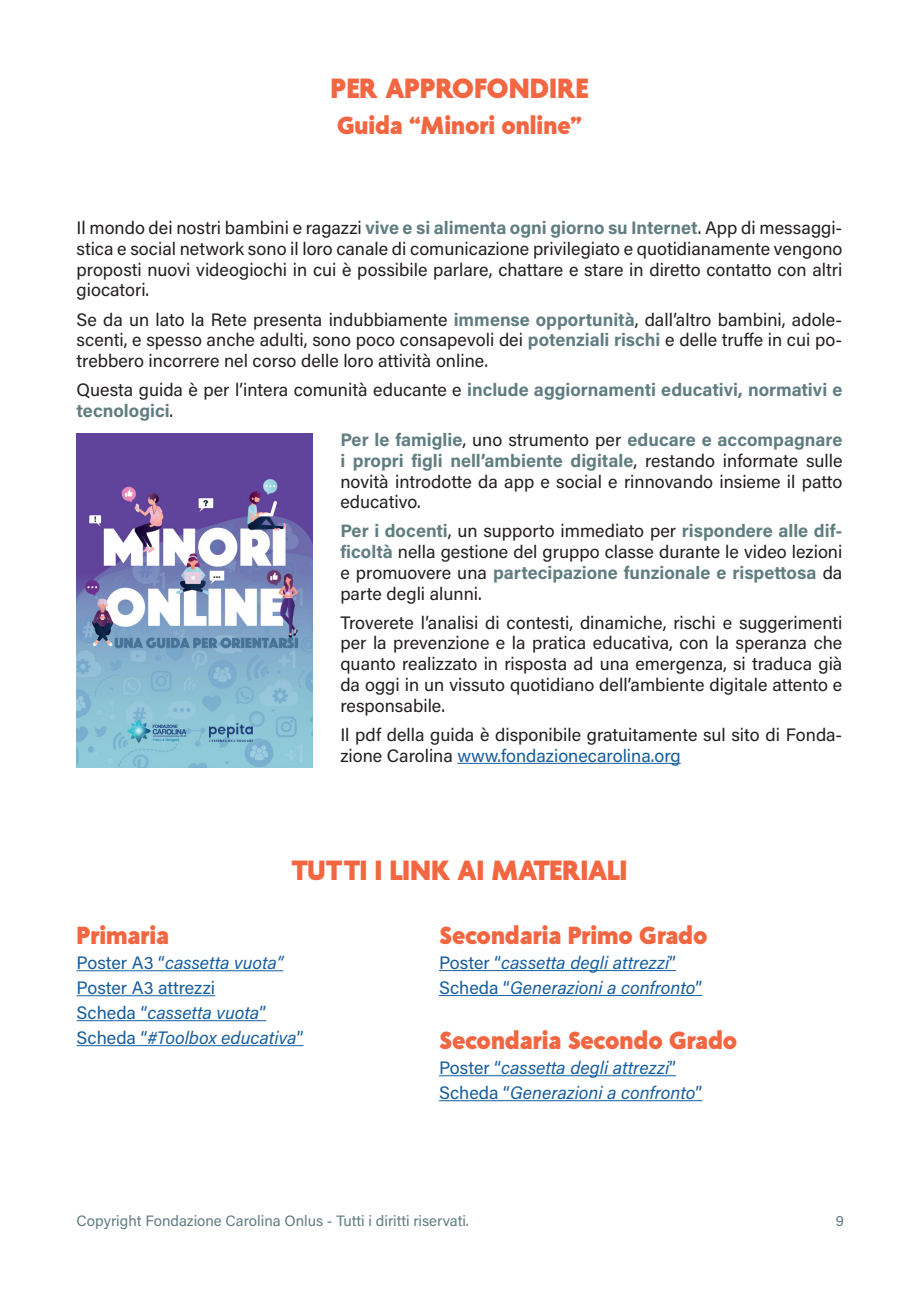
<style>
.page{position:relative;width:919px;height:1289px;background:#fff}
.page>*{position:absolute;margin:0;border:0;box-sizing:border-box;transform-origin:0 0}
.t1{font:800 27px "Creo";color:#f26742}
.t2{font:800 24px "Creo";color:#f26742}
.t3{font:18px/20.7px "Acumin Pro";color:#231f20;text-align:justify}
.t4{font:italic 18px "Acumin Pro";color:#175d9e}
.t5{font:700 18px/20.7px "Acumin Pro";color:#607d81}
.t6{font:18px "Acumin Pro";letter-spacing:-.005em;color:#175d9e}
.t7{font:15px "Acumin Pro";color:#607d81}
.s1{font-weight:700;color:#607d81}
.s2{font-weight:400;color:#231f20}
.s3{color:#175d9e}
.s4{font-style:normal}
</style>
<div class="page">
<hr style="left:457px;top:763px;width:223px;height:1px;background:#175d9e">
<hr style="left:77px;top:970px;width:206px;height:1px;background:#175d9e">
<hr style="left:77px;top:995px;width:138px;height:1px;background:#175d9e">
<hr style="left:77px;top:1020px;width:189px;height:1px;background:#175d9e">
<hr style="left:77px;top:1045px;width:226px;height:1px;background:#175d9e">
<img style="left:77px;top:434px;width:235px;height:333px">
<hr style="left:439px;top:970px;width:237px;height:1px;background:#175d9e">
<hr style="left:439px;top:995px;width:263px;height:1px;background:#175d9e">
<hr style="left:439px;top:1075px;width:237px;height:1px;background:#175d9e">
<hr style="left:439px;top:1100px;width:263px;height:1px;background:#175d9e">
<p class="t1" style="left:330px;top:72px;width:259px">PER APPROFONDIRE</p>
<p class="t2" style="left:337px;top:111px;width:246px">Guida “Minori online”</p>
<p class="t3" style="left:77px;top:217px;width:767px">Il mondo dei nostri bambini e ragazzi <span class="s1">vive e si alimenta ogni giorno su Internet</span>. App di messaggi&shy;stica e social network sono il loro canale di comunicazione privilegiato e quotidianamente vengono proposti nuovi videogiochi in cui è possibile parlare, chattare e stare in diretto contatto con altri giocatori.</p>
<p class="t3" style="left:77px;top:308px;width:767px">Se da un lato la Rete presenta indubbiamente <span class="s1">immense opportunità</span>, dall’altro bambini, adole&shy;scenti, e spesso anche adulti, sono poco consapevoli dei <span class="s1">potenziali rischi</span> e delle truffe in cui po&shy;trebbero incorrere nel corso delle loro attività online.</p>
<p class="t5" style="left:77px;top:379px;width:767px"><span class="s2">Questa guida è per l’intera comunità educante e</span> include aggiornamenti educativi, normativi e tecnologici<span class="s2">.</span></p>
<p class="t3" style="left:340px;top:428px;width:503px"><span class="s1">Per le famiglie</span>, uno strumento per <span class="s1">educare e accompagnare i propri figli nell’ambiente digitale</span>, restando informate sulle novità introdotte da app e social e rinnovando insieme il patto educativo.</p>
<p class="t3" style="left:340px;top:520px;width:503px"><span class="s1">Per i docenti</span>, un supporto immediato per <span class="s1">rispondere alle dif&shy;ficoltà</span> nella gestione del gruppo classe durante le video lezioni e promuovere una <span class="s1">partecipazione funzionale e rispettosa</span> da parte degli alunni.</p>
<p class="t3" style="left:340px;top:611px;width:503px">Troverete l’analisi di contesti, dinamiche, rischi e suggerimenti per la prevenzione e la pratica educativa, con la speranza che quanto realizzato in risposta ad una emergenza, si traduca già da oggi in un vissuto quotidiano dell’ambiente digitale attento e responsabile.</p>
<p class="t3" style="left:340px;top:723px;width:503px">Il pdf della guida è disponibile gratuitamente sul sito di Fonda&shy;zione Carolina <span class="s3">www.fondazionecarolina.org</span></p>
<p class="t1" style="left:291px;top:854px;width:337px">TUTTI I LINK AI MATERIALI</p>
<p class="t2" style="left:77px;top:921px;width:94px">Primaria</p>
<p class="t4" style="left:77px;top:950px;width:208px"><span class="s4">Poster A3 “</span>cassetta vuota”</p>
<p class="t6" style="left:77px;top:975px;width:140px">Poster A3 attrezzi</p>
<p class="t4" style="left:77px;top:1000px;width:191px"><span class="s4">Scheda “</span>cassetta vuota<span class="s4">”</span></p>
<p class="t4" style="left:77px;top:1025px;width:228px"><span class="s4">Scheda “</span>#Toolbox educativa<span class="s4">”</span></p>
<p class="t2" style="left:439px;top:920px;width:270px">Secondaria Primo Grado</p>
<p class="t4" style="left:439px;top:949px;width:238px"><span class="s4">Poster “</span>cassetta degli attrezzi<span class="s4">”</span></p>
<p class="t4" style="left:439px;top:974px;width:264px"><span class="s4">Scheda “</span>Generazioni a confronto<span class="s4">”</span></p>
<p class="t2" style="left:439px;top:1026px;width:300px">Secondaria Secondo Grado</p>
<p class="t4" style="left:439px;top:1055px;width:238px"><span class="s4">Poster “</span>cassetta degli attrezzi<span class="s4">”</span></p>
<p class="t4" style="left:439px;top:1080px;width:264px"><span class="s4">Scheda “</span>Generazioni a confronto<span class="s4">”</span></p>
<p class="t7" style="left:77px;top:1209px;width:394px">Copyright Fondazione Carolina Onlus - Tutti i diritti riservati.</p>
<p class="t7" style="left:835px;top:1209px;width:10px">9</p>
</div>
